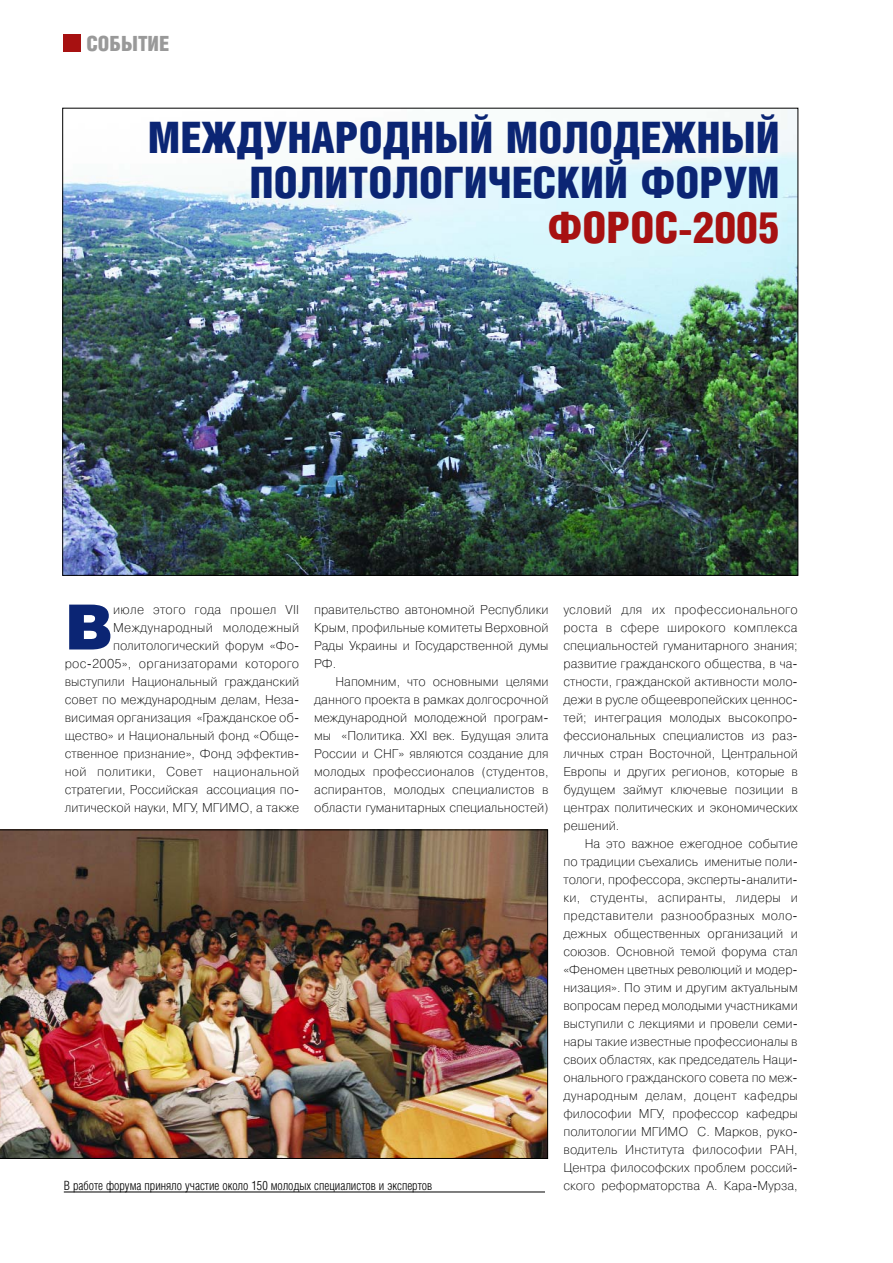
<style>
.page{position:relative;width:893px;height:1263px;background:#fff}
.page>*{position:absolute;margin:0;border:0;box-sizing:border-box;transform-origin:0 0}
.t1{font:900 62.4px "Helios";color:#0b2574}
.t2{font:900 43.5px/45px "Helios Cond";color:#0b2574;text-align:right}
.t3{font:900 43.5px "Helios Cond";color:#a71111}
.t4{font:900 21px "Helios Cond";color:#999}
.t5{font:12.75px/18px "Pragmatica Light C";color:#000;text-align:justify}
.t6{font:300 12.75px "Helios Cond";color:#000}
</style>
<div class="page">
<div style="left:63px;top:34px;width:17px;height:17px;background:#a71111"></div>
<img style="left:64px;top:110px;width:732px;height:464px">
<img style="left:0;top:830px;width:548px;height:329px">
<hr style="left:64px;top:1192px;width:481px;height:1px;background:#000">
<h3 class="t4" style="left:86px;top:38px;width:84px">СОБЫТИЕ</h3>
<h2 class="t2" style="left:148px;top:121px;width:633px">МЕЖДУНАРОДНЫЙ МОЛОДЕЖНЫЙ<br>ПОЛИТОЛОГИЧЕСКИЙ ФОРУМ</h2>
<h2 class="t3" style="left:547px;top:216px;width:234px">ФОРОС-2005</h2>
<p class="t5" style="left:65px;top:601px;width:236px;text-align:right">июле этого года прошел VII Международный молодежный политологический форум «Фо&shy;рос-2005», организаторами которого выступили Национальный гражданский совет по международным делам, Неза&shy;висимая организация «Гражданское об&shy;щество» и Национальный фонд «Обще&shy;ственное признание», Фонд эффектив&shy;ной политики, Совет национальной стратегии, Российская ассоциация по&shy;литической науки, МГУ, МГИМО, а также</p>
<p class="t5" style="left:314px;top:601px;width:236px">правительство автономной Республики Крым, профильные комитеты Верховной Рады Украины и Государственной думы РФ.</p>
<h1 class="t1" style="left:65px;top:610px;width:50px">В</h1>
<p class="t5" style="left:314px;top:673px;width:236px;text-indent:21px">Напомним, что основными целями данного проекта в рамках долгосрочной международной молодежной програм&shy;мы «Политика. XXI век. Будущая элита России и СНГ» являются создание для молодых профессионалов (студентов, аспирантов, молодых специалистов в области гуманитарных специальностей)</p>
<p class="t6" style="left:64px;top:1181px;width:370px">В работе форума приняло участие около 150 молодых специалистов и экспертов</p>
<p class="t5" style="left:563px;top:601px;width:236px">условий для их профессионального роста в сфере широкого комплекса специальностей гуманитарного знания; развитие гражданского общества, в ча&shy;стности, гражданской активности моло&shy;дежи в русле общеевропейских ценнос&shy;тей; интеграция молодых высокопро&shy;фессиональных специалистов из раз&shy;личных стран Восточной, Центральной Европы и других регионов, которые в будущем займут ключевые позиции в центрах политических и экономических решений.</p>
<p class="t5" style="left:563px;top:835px;width:236px;text-indent:21px">На это важное ежегодное событие по традиции съехались именитые поли&shy;тологи, профессора, эксперты-аналити&shy;ки, студенты, аспиранты, лидеры и представители разнообразных моло&shy;дежных общественных организаций и союзов. Основной темой форума стал «Феномен цветных революций и модер&shy;низация». По этим и другим актуальным вопросам перед молодыми участниками выступили с лекциями и провели семи&shy;нары такие известные профессионалы в своих областях, как председатель Наци&shy;онального гражданского совета по меж&shy;дународным делам, доцент кафедры философии МГУ, профессор кафедры политологии МГИМО С. Марков, руко&shy;водитель Института философии РАН, Центра философских проблем россий&shy;ского реформаторства А. Кара-Мурза,</p>
</div>
